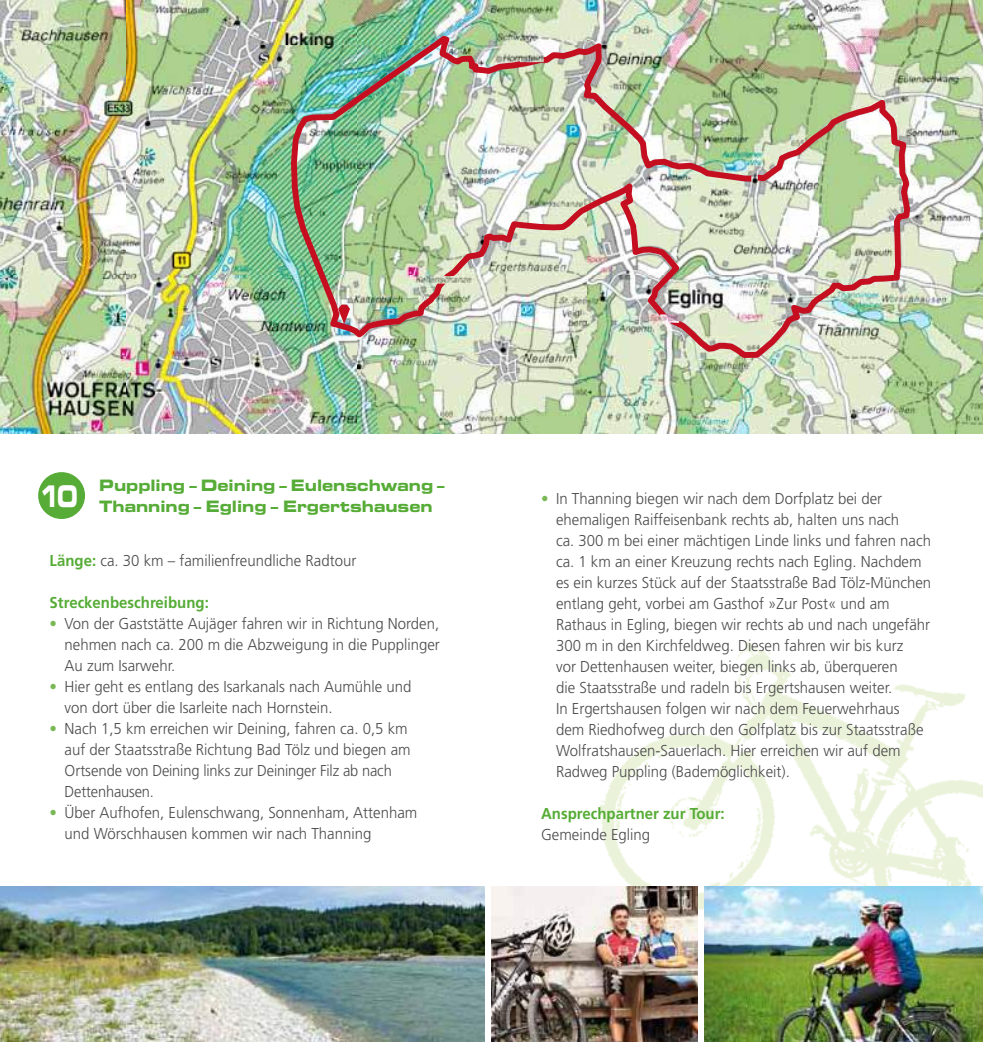
<style>
.page{position:relative;width:983px;height:1042px;background:#fff}
.page>*{position:absolute;margin:0;border:0;box-sizing:border-box;transform-origin:0 0}
.t1{font:300 15.75px/21px "Frutiger LT Std";color:#4b4b4d;scale:.95 1}
.t2{font:15.75px/21px "Eurostile Bold Extended Two";letter-spacing:-.005em;color:#56ac36;scale:.95 1}
.t3{font:700 15.75px "Frutiger LT Std";color:#56ac36;scale:.95 1}
.s1{font-weight:700;color:#56ac36}
.s2{color:#79b854}
</style>
<div class="page">
<img style="left:599px;top:642px;width:383px;height:317px">
<img style="left:0;top:0;width:982px;height:434px">
<div style="left:37px;top:471px;width:49px;height:49px;background:#56ac36;border-radius:50%"></div>
<div style="left:36px;top:470px;width:51px;height:51px;border:2px solid #fff;border-radius:50%"></div>
<img style="left:491px;top:886px;width:206px;height:156px">
<img style="left:0;top:886px;width:484px;height:156px">
<img style="left:704px;top:886px;width:278px;height:156px">
<img style="left:288px;top:32px;width:624px;height:329px">
<svg style="left:338px;top:305px;width:12px;height:19px"></svg>
<p class="t2" style="left:39px;top:475px;width:428px;text-indent:60px">Puppling – Deining – Eulenschwang –<br><sup>10</sup> Thanning – Egling – Ergertshausen</p>
<p class="t1" style="left:50px;top:550px;width:324px"><span class="s1">Länge:</span> ca. 30 km – familienfreundliche Radtour</p>
<p class="t3" style="left:50px;top:593px;width:169px">Streckenbeschreibung:</p>
<p class="t1" style="left:64px;top:613px;width:396px;text-align:justify;text-indent:-15px"><span class="s2">•</span> Von der Gaststätte Aujäger fahren wir in Richtung Norden, nehmen nach ca. 200 m die Abzweigung in die Pupplinger Au zum Isarwehr.</p>
<p class="t1" style="left:64px;top:676px;width:366px;text-indent:-15px"><span class="s2">•</span> Hier geht es entlang des Isarkanals nach Aumühle und von dort über die Isarleite nach Hornstein.</p>
<p class="t1" style="left:64px;top:718px;width:366px;text-indent:-15px"><span class="s2">•</span> Nach 1,5 km erreichen wir Deining, fahren ca. 0,5 km auf der Staatsstraße Richtung Bad Tölz und biegen am Ortsende von Deining links zur Deininger Filz ab nach Dettenhausen.</p>
<p class="t1" style="left:64px;top:802px;width:373px;text-indent:-15px"><span class="s2">•</span> Über Aufhofen, Eulenschwang, Sonnenham, Attenham und Wörschhausen kommen wir nach Thanning</p>
<p class="t1" style="left:556px;top:488px;width:396px;text-indent:-15px"><span class="s2">•</span> In Thanning biegen wir nach dem Dorfplatz bei der ehemaligen Raiffeisenbank rechts ab, halten uns nach<br>ca. 300 m bei einer mächtigen Linde links und fahren nach ca. 1 km an einer Kreuzung rechts nach Egling. Nachdem es ein kurzes Stück auf der Staatsstraße Bad Tölz-München entlang geht, vorbei am Gasthof »Zur Post« und am Rathaus in Egling, biegen wir rechts ab und nach ungefähr 300 m in den Kirchfeldweg. Diesen fahren wir bis kurz<br>vor Dettenhausen weiter, biegen links ab, überqueren<br>die Staatsstraße und radeln bis Ergertshausen weiter.<br>In Ergertshausen folgen wir nach dem Feuerwehrhaus dem Riedhofweg durch den Golfplatz bis zur Staatsstraße Wolfratshausen-Sauerlach. Hier erreichen wir auf dem Radweg Puppling (Bademöglichkeit).</p>
<p class="t3" style="left:541px;top:804px;width:195px">Ansprechpartner zur Tour:</p>
<p class="t1" style="left:541px;top:824px;width:116px">Gemeinde Egling</p>
</div>
